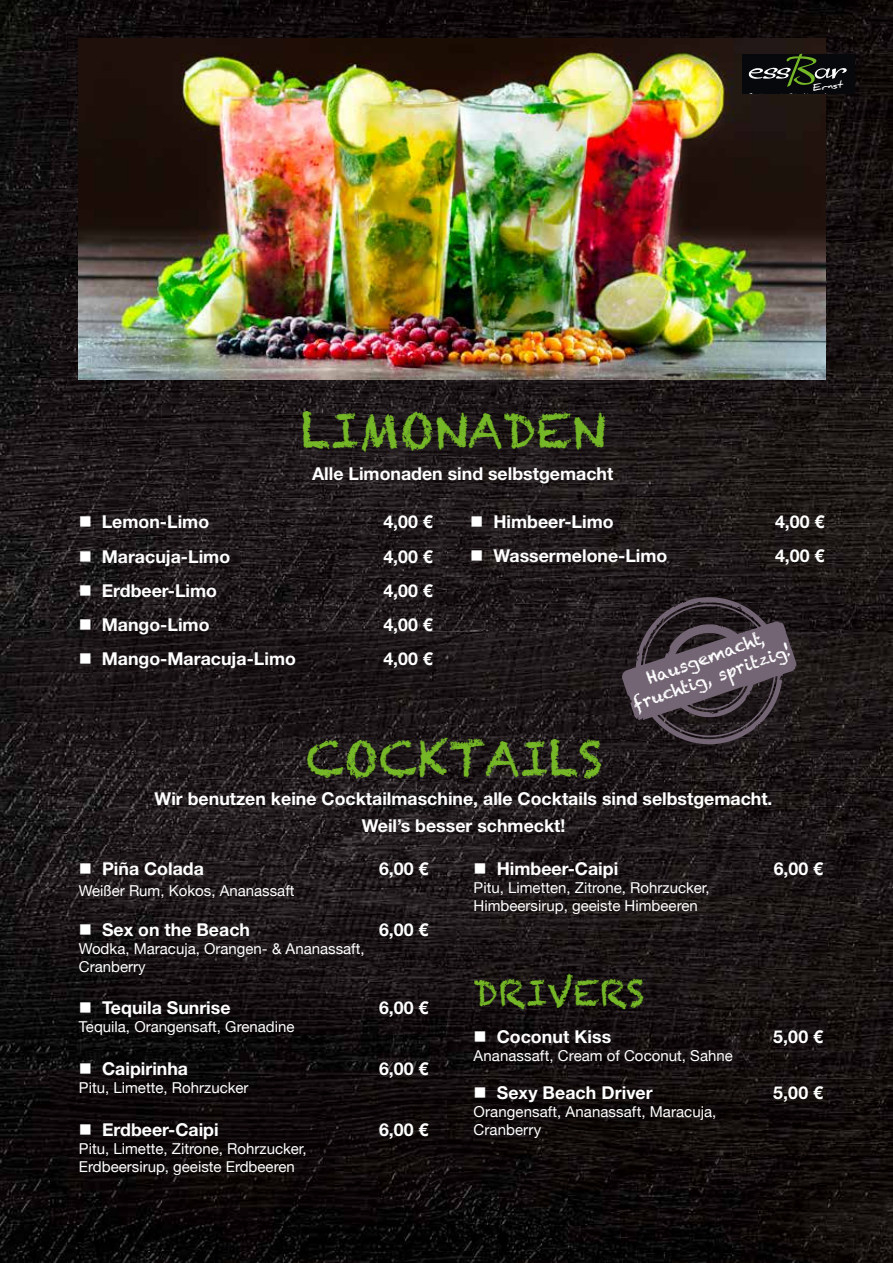
<style>
.page{position:relative;width:893px;height:1263px;background:#fff}
.page>*{position:absolute;margin:0;border:0;box-sizing:border-box;transform-origin:0 0}
.t1{font:47.85px "Chalkduster";color:#75b726}
.t2{font:35.55px "Chalkduster";color:#75b726}
.t3{font:700 17.7px/27.3px "Helvetica Neue LT Std";color:#fff;text-align:center}
.t4{font:17.1px/20.5px "Chalkduster";color:#fff;text-align:center}
.t5{font:15px/18px "Helvetica Neue";color:#fff}
.t6{font:700 9.45px "Daniel";color:#fff}
</style>
<div class="page">
<img style="left:0;top:0;width:893px;height:1263px">
<img style="left:79px;top:38px;width:747px;height:341px">
<svg style="left:622px;top:597px;width:174px;height:147px;background:#463c44"></svg>
<div style="left:742px;top:54px;width:113px;height:39px;background:#06080b"></div>
<svg style="left:749px;top:54px;width:98px;height:33px"></svg>
<h1 class="t1" style="left:300px;top:402px;width:307px">LIMONADEN</h1>
<p class="t3" style="left:312px;top:460px;width:303px">Alle Limonaden sind selbstgemacht</p>
<p class="t6" style="left:812px;top:82px;width:32px;rotate:-6deg">Ernst</p>
<p class="t3" style="left:79px;top:508px;width:132px">■ Lemon-Limo</p>
<p class="t3" style="left:383px;top:508px;width:51px">4,00 €</p>
<p class="t3" style="left:79px;top:542px;width:153px">■ Maracuja-Limo</p>
<p class="t3" style="left:383px;top:542px;width:51px">4,00 €</p>
<p class="t3" style="left:79px;top:576px;width:140px">■ Erdbeer-Limo</p>
<p class="t3" style="left:383px;top:576px;width:51px">4,00 €</p>
<p class="t3" style="left:79px;top:610px;width:132px">■ Mango-Limo</p>
<p class="t3" style="left:383px;top:610px;width:51px">4,00 €</p>
<p class="t3" style="left:79px;top:644px;width:219px">■ Mango-Maracuja-Limo</p>
<p class="t3" style="left:383px;top:644px;width:51px">4,00 €</p>
<p class="t3" style="left:470px;top:508px;width:145px">■ Himbeer-Limo</p>
<p class="t3" style="left:775px;top:508px;width:51px">4,00 €</p>
<p class="t3" style="left:470px;top:542px;width:199px">■ Wassermelone-Limo</p>
<p class="t3" style="left:775px;top:542px;width:51px">4,00 €</p>
<p class="t4" style="left:623px;top:677px;width:168px;rotate:-20deg">Hausgemacht, fruchtig, spritzig!</p>
<h1 class="t1" style="left:306px;top:730px;width:298px">COCKTAILS</h1>
<p class="t3" style="left:155px;top:785px;width:619px">Wir benutzen keine Cocktailmaschine, alle Cocktails sind selbstgemacht.<br>Weil’s besser schmeckt!</p>
<p class="t3" style="left:79px;top:855px;width:126px">■ Piña Colada</p>
<p class="t3" style="left:379px;top:855px;width:51px">6,00 €</p>
<p class="t5" style="left:79px;top:883px;width:217px">Weißer Rum, Kokos, Ananassaft</p>
<p class="t3" style="left:79px;top:915px;width:173px">■ Sex on the Beach</p>
<p class="t3" style="left:379px;top:915px;width:51px">6,00 €</p>
<p class="t5" style="left:79px;top:940px;width:287px">Wodka, Maracuja, Orangen- &amp; Ananassaft,<br>Cranberry</p>
<p class="t3" style="left:79px;top:994px;width:153px">■ Tequila Sunrise</p>
<p class="t3" style="left:379px;top:994px;width:51px">6,00 €</p>
<p class="t5" style="left:79px;top:1019px;width:217px">Tequila, Orangensaft, Grenadine</p>
<p class="t3" style="left:79px;top:1055px;width:111px">■ Caipirinha</p>
<p class="t3" style="left:379px;top:1055px;width:51px">6,00 €</p>
<p class="t5" style="left:79px;top:1079px;width:171px">Pitu, Limette, Rohrzucker</p>
<p class="t3" style="left:79px;top:1115px;width:141px">■ Erdbeer-Caipi</p>
<p class="t3" style="left:379px;top:1115px;width:51px">6,00 €</p>
<p class="t5" style="left:79px;top:1140px;width:229px">Pitu, Limette, Zitrone, Rohrzucker,<br>Erdbeersirup, geeiste Erdbeeren</p>
<p class="t3" style="left:474px;top:855px;width:146px">■ Himbeer-Caipi</p>
<p class="t3" style="left:774px;top:855px;width:51px">6,00 €</p>
<p class="t5" style="left:474px;top:880px;width:238px">Pitu, Limetten, Zitrone, Rohrzucker,<br>Himbeersirup, geeiste Himbeeren</p>
<h2 class="t2" style="left:474px;top:972px;width:172px">DRIVERS</h2>
<p class="t3" style="left:474px;top:1022px;width:139px">■ Coconut Kiss</p>
<p class="t3" style="left:773px;top:1022px;width:51px">5,00 €</p>
<p class="t5" style="left:474px;top:1047px;width:261px">Ananassaft, Cream of Coconut, Sahne</p>
<p class="t3" style="left:474px;top:1079px;width:181px">■ Sexy Beach Driver</p>
<p class="t3" style="left:773px;top:1079px;width:51px">5,00 €</p>
<p class="t5" style="left:474px;top:1104px;width:244px">Orangensaft, Ananassaft, Maracuja,<br>Cranberry</p>
</div>
